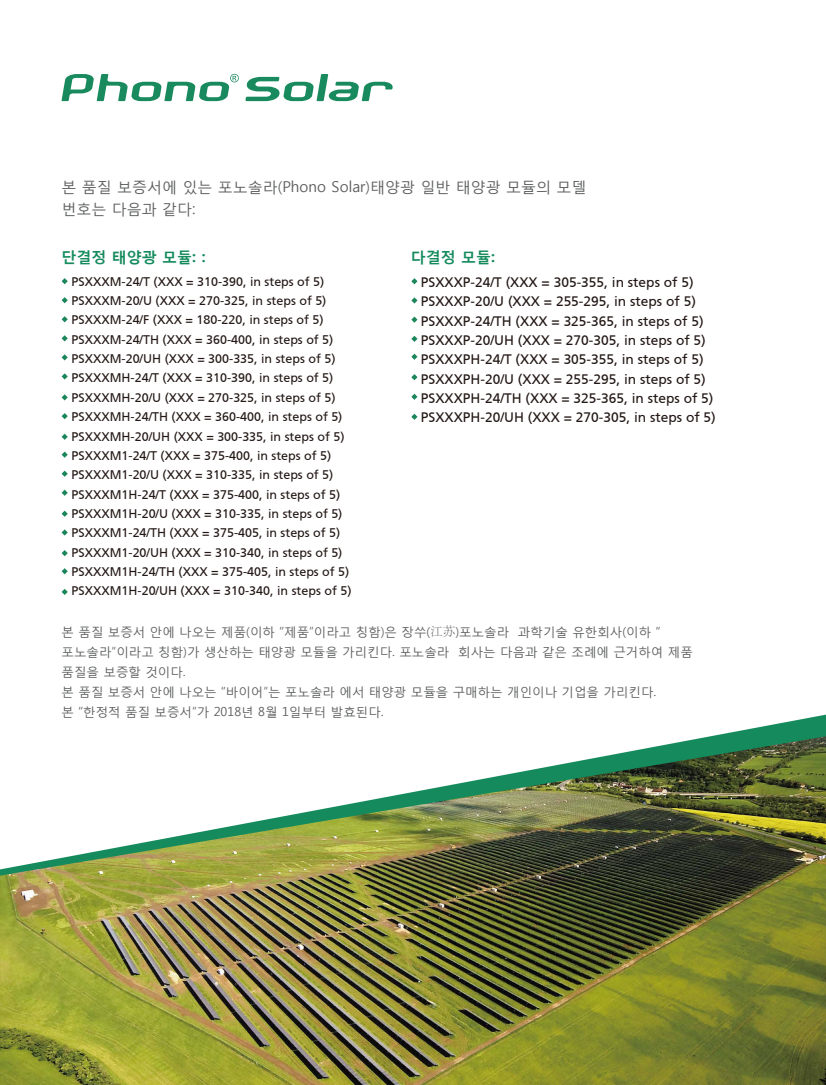
<style>
.page{position:relative;width:826px;height:1085px;background:#fff}
.page>*{position:absolute;margin:0;border:0;box-sizing:border-box;transform-origin:0 0}
.t1{font:15px/22.5px "Malgun Gothic";color:#5c5d5d}
.t2{font:700 15px "Malgun Gothic";color:#158b5d}
.t3{font:13.75px/19.4px "Frutiger CE";color:#231815}
.t4{font:12.5px/19.4px "Frutiger CE";color:#231815}
.t5{font:12.5px/20px "Malgun Gothic";color:#5c5d5d}
.s1{font-family:"Adobe Song Std";font-weight:300}
</style>
<div class="page">
<svg style="left:245px;top:74px;width:148px;height:27px"></svg>
<svg style="left:61px;top:74px;width:178px;height:27px"></svg>
<svg style="left:712px;top:714px;width:114px;height:22px"></svg>
<img style="left:0;top:736px;width:826px;height:348px">
<svg style="left:62px;top:278px;width:6px;height:6px"></svg>
<svg style="left:62px;top:297px;width:6px;height:6px"></svg>
<svg style="left:62px;top:316px;width:6px;height:6px"></svg>
<svg style="left:62px;top:335px;width:6px;height:6px"></svg>
<svg style="left:62px;top:354px;width:6px;height:6px"></svg>
<svg style="left:62px;top:373px;width:6px;height:6px"></svg>
<svg style="left:62px;top:394px;width:6px;height:6px"></svg>
<svg style="left:62px;top:413px;width:6px;height:6px"></svg>
<svg style="left:62px;top:433px;width:6px;height:7px"></svg>
<svg style="left:62px;top:451px;width:6px;height:6px"></svg>
<svg style="left:62px;top:470px;width:6px;height:6px"></svg>
<svg style="left:62px;top:489px;width:6px;height:7px"></svg>
<svg style="left:62px;top:510px;width:6px;height:6px"></svg>
<svg style="left:62px;top:529px;width:6px;height:6px"></svg>
<svg style="left:62px;top:550px;width:6px;height:6px"></svg>
<svg style="left:62px;top:568px;width:6px;height:6px"></svg>
<svg style="left:62px;top:589px;width:6px;height:6px"></svg>
<svg style="left:411px;top:278px;width:6px;height:6px"></svg>
<svg style="left:411px;top:297px;width:6px;height:6px"></svg>
<svg style="left:411px;top:336px;width:6px;height:6px"></svg>
<svg style="left:411px;top:353px;width:6px;height:7px"></svg>
<svg style="left:411px;top:374px;width:6px;height:6px"></svg>
<svg style="left:411px;top:393px;width:6px;height:7px"></svg>
<svg style="left:411px;top:413px;width:6px;height:7px"></svg>
<svg style="left:411px;top:316px;width:6px;height:7px"></svg>
<p class="t1" style="left:62px;top:175px;width:526px">본 품질 보증서에 있는 포노솔라(Phono Solar)태양광 일반 태양광 모듈의 모델 번호는 다음과 같다:</p>
<p class="t2" style="left:411px;top:248px;width:86px">다결정 모듈:</p>
<p class="t4" style="left:72px;top:272px;width:281px">PSXXXM-24/T (XXX = 310-390, in steps of 5)<br>PSXXXM-20/U (XXX = 270-325, in steps of 5)<br>PSXXXM-24/F (XXX = 180-220, in steps of 5)<br>PSXXXM-24/TH (XXX = 360-400, in steps of 5)<br>PSXXXM-20/UH (XXX = 300-335, in steps of 5)<br>PSXXXMH-24/T (XXX = 310-390, in steps of 5)<br>PSXXXMH-20/U (XXX = 270-325, in steps of 5)<br>PSXXXMH-24/TH (XXX = 360-400, in steps of 5)<br>PSXXXMH-20/UH (XXX = 300-335, in steps of 5)<br>PSXXXM1-24/T (XXX = 375-400, in steps of 5)<br>PSXXXM1-20/U (XXX = 310-335, in steps of 5)<br>PSXXXM1H-24/T (XXX = 375-400, in steps of 5)<br>PSXXXM1H-20/U (XXX = 310-335, in steps of 5)<br>PSXXXM1-24/TH (XXX = 375-405, in steps of 5)<br>PSXXXM1-20/UH (XXX = 310-340, in steps of 5)<br>PSXXXM1H-24/TH (XXX = 375-405, in steps of 5)<br>PSXXXM1H-20/UH (XXX = 310-340, in steps of 5)</p>
<p class="t3" style="left:421px;top:272px;width:296px">PSXXXP-24/T (XXX = 305-355, in steps of 5)<br>PSXXXP-20/U (XXX = 255-295, in steps of 5)<br>PSXXXP-24/TH (XXX = 325-365, in steps of 5)<br>PSXXXP-20/UH (XXX = 270-305, in steps of 5)<br>PSXXXPH-24/T (XXX = 305-355, in steps of 5)<br>PSXXXPH-20/U (XXX = 255-295, in steps of 5)<br>PSXXXPH-24/TH (XXX = 325-365, in steps of 5)<br>PSXXXPH-20/UH (XXX = 270-305, in steps of 5)</p>
<p class="t5" style="left:62px;top:622px;width:632px">본 품질 보증서 안에 나오는 제품(이하 “제품”이라고 칭함)은 장쑤(<span class="s1">江苏</span>)포노솔라 과학기술 유한회사(이하 “ 포노솔라”이라고 칭함)가 생산하는 태양광 모듈을 가리킨다. 포노솔라 회사는 다음과 같은 조례에 근거하여 제품 품질을 보증할 것이다.<br>본 품질 보증서 안에 나오는 “바이어”는 포노솔라 에서 태양광 모듈을 구매하는 개인이나 기업을 가리킨다.<br>본 “한정적 품질 보증서”가 2018년 8월 1일부터 발효된다.</p>
<p class="t2" style="left:62px;top:248px;width:151px">단결정 태양광 모듈:：</p>
</div>
